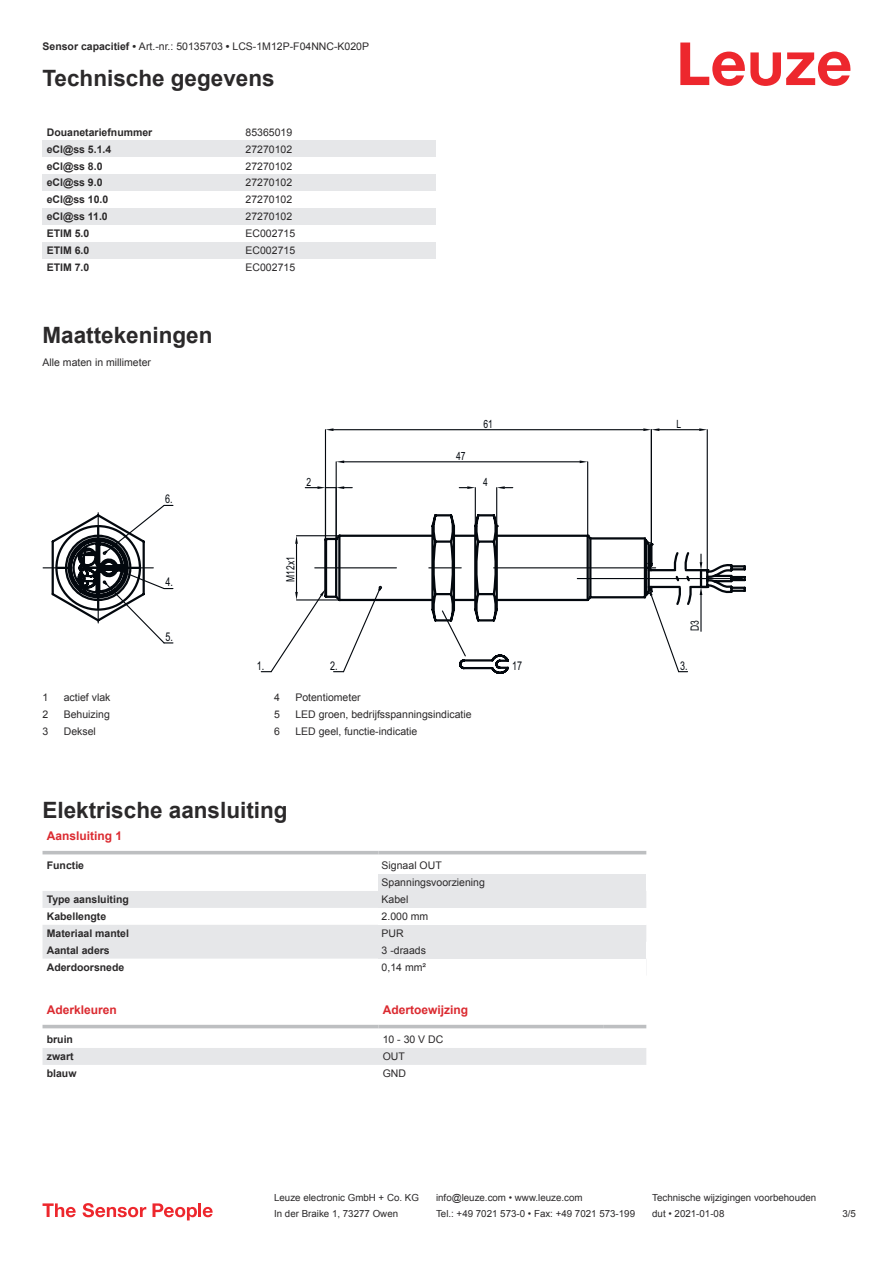
<style>
.page{position:relative;width:893px;height:1263px;background:#fff}
.page>*{position:absolute;margin:0;border:0;box-sizing:border-box;transform-origin:0 0}
.t1{font:700 22.5px "Arial";color:#2b292a}
.t2{font:700 12px "Arial";color:#db2a30}
.t3{font:12px "Arial";color:#03080e;scale:.75 1}
.t4{font:11.4px "Arial";color:#03080e;scale:.75 1}
.t5{font:10.5px/17px "Arial";color:#2b292a}
.t6{font:700 10.5px "Arial";color:#2b292a}
.t7{font:9.75px "Arial";color:#2b292a}
.s1{font-weight:700}
</style>
<div class="page">
<svg style="left:680px;top:43px;width:170px;height:43px"></svg>
<div style="left:43px;top:140px;width:199px;height:17px;background:#e6e7e9"></div>
<div style="left:242px;top:140px;width:194px;height:17px;background:#e6e7e9"></div>
<div style="left:43px;top:174px;width:199px;height:17px;background:#e6e7e9"></div>
<div style="left:242px;top:174px;width:194px;height:17px;background:#e6e7e9"></div>
<div style="left:43px;top:208px;width:199px;height:17px;background:#e6e7e9"></div>
<div style="left:242px;top:208px;width:194px;height:17px;background:#e6e7e9"></div>
<div style="left:43px;top:242px;width:199px;height:17px;background:#e6e7e9"></div>
<div style="left:242px;top:242px;width:194px;height:17px;background:#e6e7e9"></div>
<svg style="left:43px;top:854px;width:603px;height:1px"></svg>
<svg style="left:43px;top:891px;width:335px;height:68px;fill:#e6e7e9"></svg>
<hr style="left:43px;top:851px;width:335px;height:3px;background:#bdbfc1">
<hr style="left:378px;top:851px;width:268px;height:3px;background:#bdbfc1">
<div style="left:378px;top:874px;width:268px;height:17px;background:#e6e7e9"></div>
<div style="left:378px;top:891px;width:268px;height:17px;background:#e6e7e9"></div>
<div style="left:378px;top:925px;width:268px;height:17px;background:#e6e7e9"></div>
<div style="left:378px;top:942px;width:268px;height:16px;background:#e6e7e9"></div>
<svg style="left:43px;top:1024px;width:603px;height:5px"></svg>
<div style="left:43px;top:1048px;width:603px;height:17px;background:#e6e7e9"></div>
<hr style="left:43px;top:1025px;width:335px;height:3px;background:#bdbfc1">
<hr style="left:378px;top:1025px;width:226px;height:3px;background:#bdbfc1">
<hr style="left:604px;top:1025px;width:42px;height:3px;background:#bdbfc1">
<svg style="left:43px;top:1203px;width:33px;height:14px"></svg>
<svg style="left:83px;top:1203px;width:63px;height:14px"></svg>
<svg style="left:153px;top:1203px;width:44px;height:17px"></svg>
<hr style="left:198px;top:1203px;width:3px;height:14px;background:#ed272d">
<svg style="left:203px;top:1207px;width:10px;height:10px"></svg>
<svg style="left:305px;top:486px;width:47px;height:3px"></svg>
<hr style="left:587px;top:462px;width:1px;height:73px;background:#03080e">
<hr style="left:336px;top:462px;width:1px;height:77px;background:#03080e">
<hr style="left:344px;top:461px;width:236px;height:1px;background:#03080e">
<svg style="left:580px;top:460px;width:8px;height:3px"></svg>
<svg style="left:336px;top:460px;width:8px;height:3px"></svg>
<hr style="left:475px;top:488px;width:1px;height:38px;background:#03080e">
<hr style="left:496px;top:488px;width:1px;height:38px;background:#03080e">
<svg style="left:459px;top:486px;width:16px;height:3px"></svg>
<svg style="left:497px;top:486px;width:16px;height:3px"></svg>
<hr style="left:707px;top:430px;width:1px;height:140px;background:#03080e">
<hr style="left:659px;top:429px;width:40px;height:1px;background:#03080e">
<svg style="left:699px;top:428px;width:8px;height:3px"></svg>
<hr style="left:651px;top:430px;width:1px;height:114px;background:#03080e">
<hr style="left:325px;top:430px;width:1px;height:109px;background:#03080e">
<hr style="left:333px;top:429px;width:310px;height:1px;background:#03080e">
<svg style="left:643px;top:428px;width:16px;height:3px"></svg>
<svg style="left:325px;top:428px;width:8px;height:3px"></svg>
<svg style="left:261px;top:512px;width:481px;height:161px"></svg>
<svg style="left:43px;top:504px;width:130px;height:140px"></svg>
<p class="t5" style="left:43px;top:39px;width:328px"><span class="s1">Sensor capacitief •</span> Art.-nr.: 50135703 <span class="s1">•</span> LCS-1M12P-F04NNC-K020P</p>
<h1 class="t1" style="left:43px;top:69px;width:234px">Technische gegevens</h1>
<p class="t6" style="left:47px;top:128px;width:107px">Douanetariefnummer</p>
<p class="t5" style="left:246px;top:125px;width:48px">85365019</p>
<p class="t6" style="left:47px;top:145px;width:66px">eCl@ss 5.1.4</p>
<p class="t5" style="left:246px;top:141px;width:48px">27270102</p>
<p class="t6" style="left:47px;top:162px;width:57px">eCl@ss 8.0</p>
<p class="t5" style="left:246px;top:158px;width:48px">27270102</p>
<p class="t6" style="left:47px;top:179px;width:57px">eCl@ss 9.0</p>
<p class="t5" style="left:246px;top:175px;width:48px">27270102</p>
<p class="t6" style="left:47px;top:195px;width:63px">eCl@ss 10.0</p>
<p class="t5" style="left:246px;top:192px;width:48px">27270102</p>
<p class="t6" style="left:47px;top:212px;width:63px">eCl@ss 11.0</p>
<p class="t5" style="left:246px;top:209px;width:48px">27270102</p>
<p class="t6" style="left:47px;top:229px;width:44px">ETIM 5.0</p>
<p class="t5" style="left:246px;top:226px;width:51px">EC002715</p>
<p class="t6" style="left:47px;top:246px;width:44px">ETIM 6.0</p>
<p class="t5" style="left:246px;top:243px;width:51px">EC002715</p>
<p class="t6" style="left:47px;top:263px;width:44px">ETIM 7.0</p>
<p class="t5" style="left:246px;top:260px;width:51px">EC002715</p>
<h1 class="t1" style="left:43px;top:326px;width:172px">Maattekeningen</h1>
<p class="t5" style="left:43px;top:354px;width:110px">Alle maten in millimeter</p>
<p class="t3" style="left:165px;top:492px;width:12px">6.</p>
<p class="t3" style="left:165px;top:575px;width:12px">4.</p>
<p class="t5" style="left:43px;top:690px;width:7px">1</p>
<p class="t5" style="left:64px;top:690px;width:48px">actief vlak</p>
<p class="t5" style="left:43px;top:707px;width:7px">2</p>
<p class="t5" style="left:64px;top:707px;width:48px">Behuizing</p>
<p class="t5" style="left:43px;top:724px;width:7px">3</p>
<p class="t5" style="left:64px;top:724px;width:34px">Deksel</p>
<p class="t3" style="left:165px;top:629px;width:12px">5.</p>
<p class="t4" style="left:307px;top:475px;width:8px">2</p>
<p class="t4" style="left:284px;top:582px;width:36px;rotate:-90deg">M12x1</p>
<p class="t4" style="left:456px;top:449px;width:14px">47</p>
<p class="t4" style="left:483px;top:417px;width:14px">61</p>
<p class="t4" style="left:676px;top:417px;width:8px">L</p>
<p class="t4" style="left:483px;top:475px;width:8px">4</p>
<p class="t4" style="left:688px;top:631px;width:16px;rotate:-90deg">D3</p>
<p class="t3" style="left:257px;top:658px;width:12px">1.</p>
<p class="t3" style="left:330px;top:658px;width:12px">2.</p>
<p class="t3" style="left:512px;top:658px;width:15px">17</p>
<p class="t3" style="left:680px;top:658px;width:12px">3.</p>
<p class="t5" style="left:274px;top:690px;width:7px">4</p>
<p class="t5" style="left:295px;top:690px;width:67px">Potentiometer</p>
<p class="t5" style="left:274px;top:707px;width:7px">5</p>
<p class="t5" style="left:295px;top:707px;width:178px">LED groen, bedrijfsspanningsindicatie</p>
<p class="t5" style="left:274px;top:724px;width:7px">6</p>
<p class="t5" style="left:295px;top:724px;width:123px">LED geel, functie-indicatie</p>
<h1 class="t1" style="left:43px;top:801px;width:247px">Elektrische aansluiting</h1>
<p class="t2" style="left:47px;top:831px;width:77px">Aansluiting 1</p>
<p class="t6" style="left:47px;top:861px;width:39px">Functie</p>
<p class="t5" style="left:382px;top:858px;width:105px">Signaal OUT<br>Spanningsvoorziening</p>
<p class="t6" style="left:47px;top:895px;width:84px">Type aansluiting</p>
<p class="t5" style="left:382px;top:892px;width:28px">Kabel</p>
<p class="t6" style="left:47px;top:912px;width:61px">Kabellengte</p>
<p class="t5" style="left:382px;top:909px;width:48px">2.000 mm</p>
<p class="t6" style="left:47px;top:929px;width:84px">Materiaal mantel</p>
<p class="t5" style="left:382px;top:926px;width:24px">PUR</p>
<p class="t6" style="left:47px;top:946px;width:65px">Aantal aders</p>
<p class="t5" style="left:382px;top:943px;width:46px">3 -draads</p>
<p class="t6" style="left:47px;top:963px;width:79px">Aderdoorsnede</p>
<p class="t5" style="left:382px;top:959px;width:46px">0,14 mm²</p>
<p class="t2" style="left:47px;top:1005px;width:72px">Aderkleuren</p>
<p class="t2" style="left:383px;top:1005px;width:87px">Adertoewijzing</p>
<p class="t6" style="left:47px;top:1035px;width:28px">bruin</p>
<p class="t5" style="left:383px;top:1032px;width:62px">10 - 30 V DC</p>
<p class="t6" style="left:47px;top:1052px;width:28px">zwart</p>
<p class="t5" style="left:383px;top:1049px;width:24px">OUT</p>
<p class="t6" style="left:47px;top:1069px;width:31px">blauw</p>
<p class="t5" style="left:383px;top:1066px;width:25px">GND</p>
<p class="t7" style="left:274px;top:1194px;width:146px">Leuze electronic GmbH + Co. KG</p>
<p class="t7" style="left:436px;top:1194px;width:148px">info@leuze.com • www.leuze.com</p>
<p class="t7" style="left:652px;top:1194px;width:166px">Technische wijzigingen voorbehouden</p>
<p class="t7" style="left:274px;top:1210px;width:126px">In der Braike 1, 73277 Owen</p>
<p class="t7" style="left:436px;top:1210px;width:201px">Tel.: +49 7021 573-0 • Fax: +49 7021 573-199</p>
<p class="t7" style="left:652px;top:1210px;width:74px">dut • 2021-01-08</p>
<p class="t7" style="left:842px;top:1210px;width:15px">3 /5</p>
</div>
